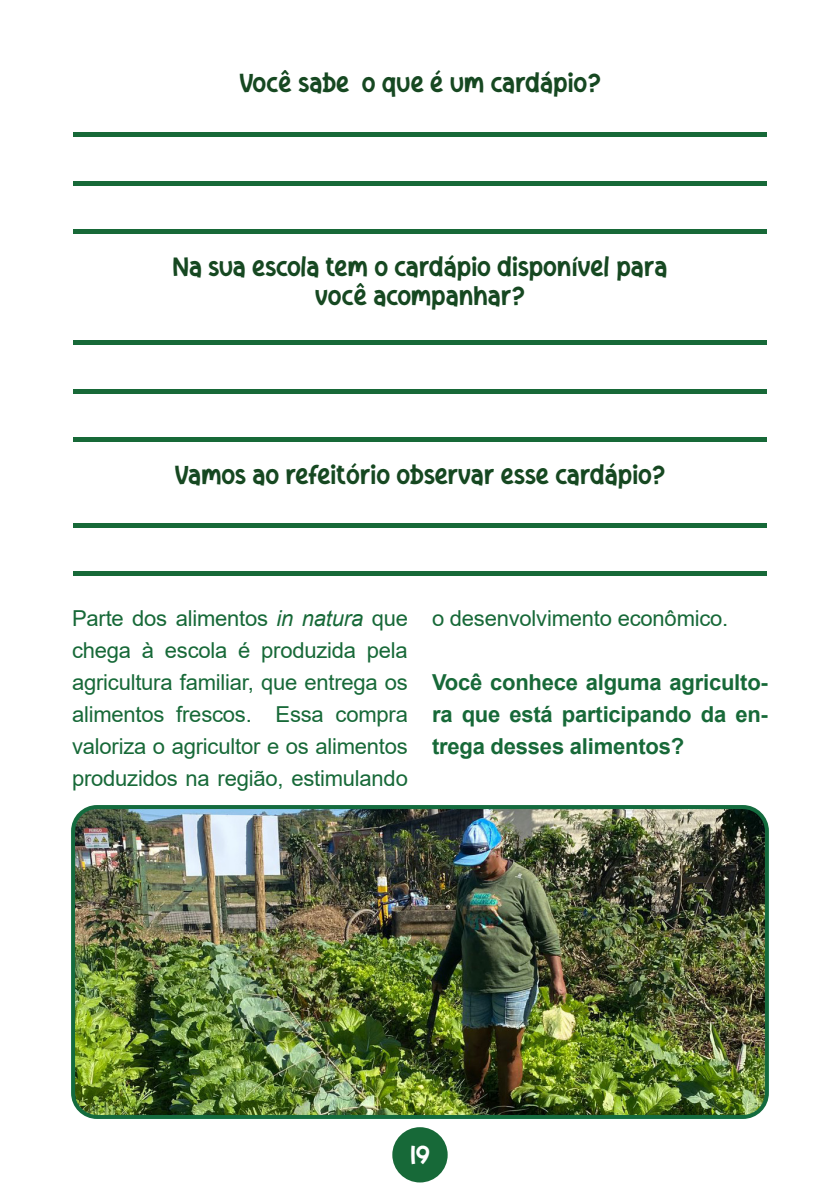
<style>
.page{position:relative;width:840px;height:1191px;background:#fff}
.page>*{position:absolute;margin:0;border:0;box-sizing:border-box;transform-origin:0 0}
.t1{font:24px "Vanelope";letter-spacing:-.01em;color:#164821}
.t2{font:24px "Vanelope";color:#fff}
.t3{font:22px/32px "Arial";letter-spacing:-.01em;color:#176938;text-align:justify}
.t4{font:700 22px/32px "Arial";letter-spacing:-.01em;color:#176938;text-align:justify}
.s1{font-style:italic}
</style>
<div class="page">
<img style="left:76px;top:808px;width:690px;height:308px">
<div style="left:71px;top:805px;width:697px;height:314px;border:4px solid #146b3e;border-radius:24px"></div>
<div style="left:73px;top:523px;width:693px;height:5px;background:#176938"></div>
<div style="left:73px;top:340px;width:693px;height:5px;background:#176938"></div>
<div style="left:73px;top:132px;width:693px;height:5px;background:#176938"></div>
<div style="left:73px;top:437px;width:693px;height:5px;background:#176938"></div>
<div style="left:73px;top:229px;width:693px;height:5px;background:#176938"></div>
<div style="left:73px;top:571px;width:693px;height:5px;background:#176938"></div>
<hr style="left:73px;top:389px;width:693px;height:4px;background:#176938">
<div style="left:73px;top:181px;width:693px;height:5px;background:#176938"></div>
<div style="left:392px;top:1127px;width:55px;height:55px;background:#176938;border-radius:50%"></div>
<p class="t1" style="left:239px;top:66px;width:362px">Você sabe o que é um cardápio?</p>
<p class="t1" style="left:172px;top:251px;width:496px">Na sua escola tem o cardápio disponível para</p>
<p class="t1" style="left:315px;top:279px;width:211px">você acompanhar?</p>
<p class="t1" style="left:175px;top:458px;width:491px">Vamos ao refeitório observar esse cardápio?</p>
<p class="t3" style="left:72px;top:602px;width:337px">Parte dos alimentos <span class="s1">in natura</span> que chega à escola é produzida pela agricultura familiar, que entrega os alimentos frescos. Essa compra valoriza o agricultor e os alimentos produzidos na região, estimulando</p>
<p class="t3" style="left:432px;top:602px;width:298px">o desenvolvimento econômico.</p>
<p class="t4" style="left:432px;top:666px;width:337px">Você conhece alguma agriculto&shy;ra que está participando da en&shy;trega desses alimentos?</p>
<p class="t2" style="left:410px;top:1138px;width:21px">19</p>
</div>
